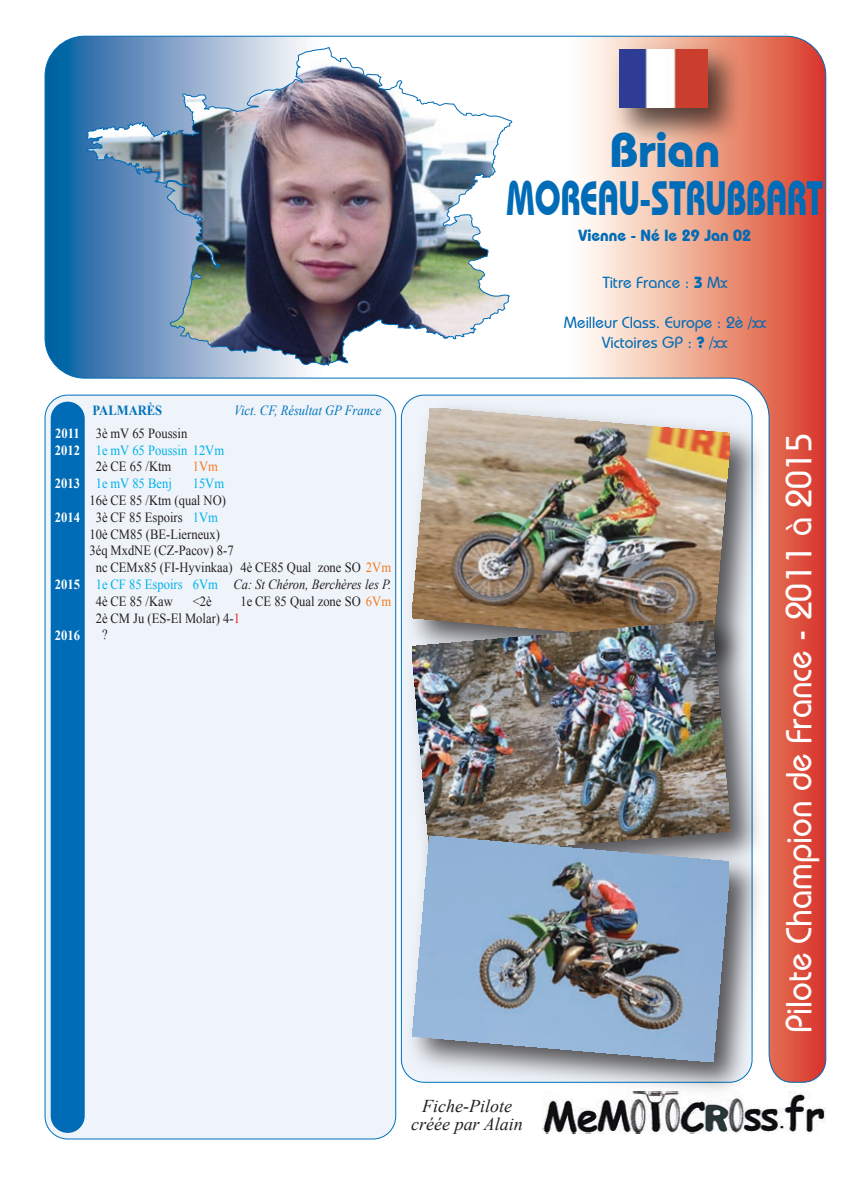
<style>
.page{position:relative;width:842px;height:1191px;background:#fff}
.page>*{position:absolute;margin:0;border:0;box-sizing:border-box;transform-origin:0 0}
.t1{font:700 48px/48px "Bauhaus IT Cby BT";color:#006bb6;text-align:center}
.t2{font:500 36px "Bauhaus IT Cby BT";color:#fff;scale:.95 1}
.t3{font:italic 18px/18px "Times New Roman";color:#231f20;text-align:center}
.t4{font:500 16px/20px "Bauhaus IT Cby BT";color:#006bb6;text-align:center}
.t5{font:700 16px "Bauhaus IT Cby BT";color:#006bb6}
.t6{font:14px/16.8px "Times New Roman";color:#231f20;scale:.9 1}
.t7{font:italic 14px "Times New Roman";color:#231f20;scale:.9 1}
.t8{font:14px "Times New Roman";color:#00b2eb;scale:.9 1}
.t9{font:italic 14px "Times New Roman";color:#0072bc;scale:.9 1}
.t10{font:700 14px/16.8px "Times New Roman";color:#fff;scale:.9 1}
.t11{font:700 14px "Times New Roman";color:#0072bc;scale:.9 1}
.t12{font:14px "Times New Roman";color:#f47921;scale:.9 1}
.s1{color:#00b2eb}
.s2{color:#f47921}
.s3{font-style:normal;color:#00b2eb}
.s4{color:#ee1d23}
.s5{font-weight:700}
</style>
<div class="page">
<img style="left:542px;top:1091px;width:284px;height:42px">
<div style="left:44px;top:1082px;width:353px;height:57px;background:#eff4fa"></div>
<img style="left:396px;top:1082px;width:378px;height:25px">
<svg style="left:51px;top:1082px;width:34px;height:50px;background:#0f73ba"></svg>
<img style="left:44px;top:36px;width:782px;height:1046px">
<img style="left:602px;top:35px;width:150px;height:118px">
<img style="left:620px;top:50px;width:87px;height:58px">
<p class="t10" style="left:55px;top:424px;width:29px">2011<br>2012</p>
<p class="t10" style="left:55px;top:475px;width:29px">2013</p>
<p class="t10" style="left:55px;top:508px;width:29px">2014</p>
<p class="t10" style="left:55px;top:576px;width:29px">2015</p>
<p class="t10" style="left:55px;top:626px;width:29px">2016</p>
<p class="t11" style="left:93px;top:400px;width:79px">PALMARÈS</p>
<p class="t9" style="left:234px;top:400px;width:165px">Vict. CF, Résultat GP France</p>
<p class="t6" style="left:96px;top:424px;width:103px">3è mV 65 Poussin</p>
<p class="t8" style="left:96px;top:440px;width:144px">1e mV 65 Poussin 12Vm</p>
<p class="t6" style="left:96px;top:458px;width:86px">2è CE 65 /Ktm</p>
<p class="t12" style="left:193px;top:457px;width:29px">1Vm</p>
<p class="t8" style="left:96px;top:474px;width:86px">1e mV 85 Benj</p>
<p class="t8" style="left:193px;top:474px;width:36px">15Vm</p>
<p class="t6" style="left:89px;top:491px;width:153px">16è CE 85 /Ktm (qual NO)</p>
<p class="t6" style="left:96px;top:508px;width:137px">3è CF 85 Espoirs <span class="s1">1Vm</span></p>
<p class="t6" style="left:89px;top:525px;width:147px">10è CM85 (BE-Lierneux)</p>
<p class="t6" style="left:89px;top:542px;width:162px">3éq MxdNE (CZ-Pacov) 8-7</p>
<p class="t6" style="left:96px;top:559px;width:330px">nc CEMx85 (FI-Hyvinkaa) 4è CE85 Qual zone SO <span class="s2">2Vm</span></p>
<p class="t7" style="left:96px;top:574px;width:330px"><span class="s3">1e CF 85 Espoirs 6Vm</span> Ca: St Chéron, Berchères les P.</p>
<p class="t6" style="left:96px;top:592px;width:87px">4è CE 85 /Kaw</p>
<p class="t6" style="left:193px;top:592px;width:23px">&lt;2è</p>
<p class="t6" style="left:240px;top:592px;width:169px">1e CE 85 Qual zone SO <span class="s2">6Vm</span></p>
<p class="t6" style="left:102px;top:609px;width:155px;text-indent:-6px">2è CM Ju (ES-El Molar) 4-<span class="s4">1 </span>?</p>
<h1 class="t1" style="left:507px;top:125px;width:318px">Brian<br>MOREAU-STRUBBART</h1>
<p class="t5" style="left:578px;top:225px;width:174px">Vienne - Né le 29 Jan 02</p>
<p class="t4" style="left:602px;top:272px;width:127px">Titre France : <span class="s5">3</span> Mx</p>
<p class="t4" style="left:564px;top:312px;width:204px">Meilleur Class. Europe : 2è /xx<br>Victoires GP : <span class="s5">?</span> /xx</p>
<h2 class="t2" style="left:777px;top:1032px;width:632px;rotate:-90deg">Pilote Champion de France - 2011 à 2015</h2>
<p class="t3" style="left:411px;top:1096px;width:113px">Fiche-Pilote créée par Alain</p>
</div>
